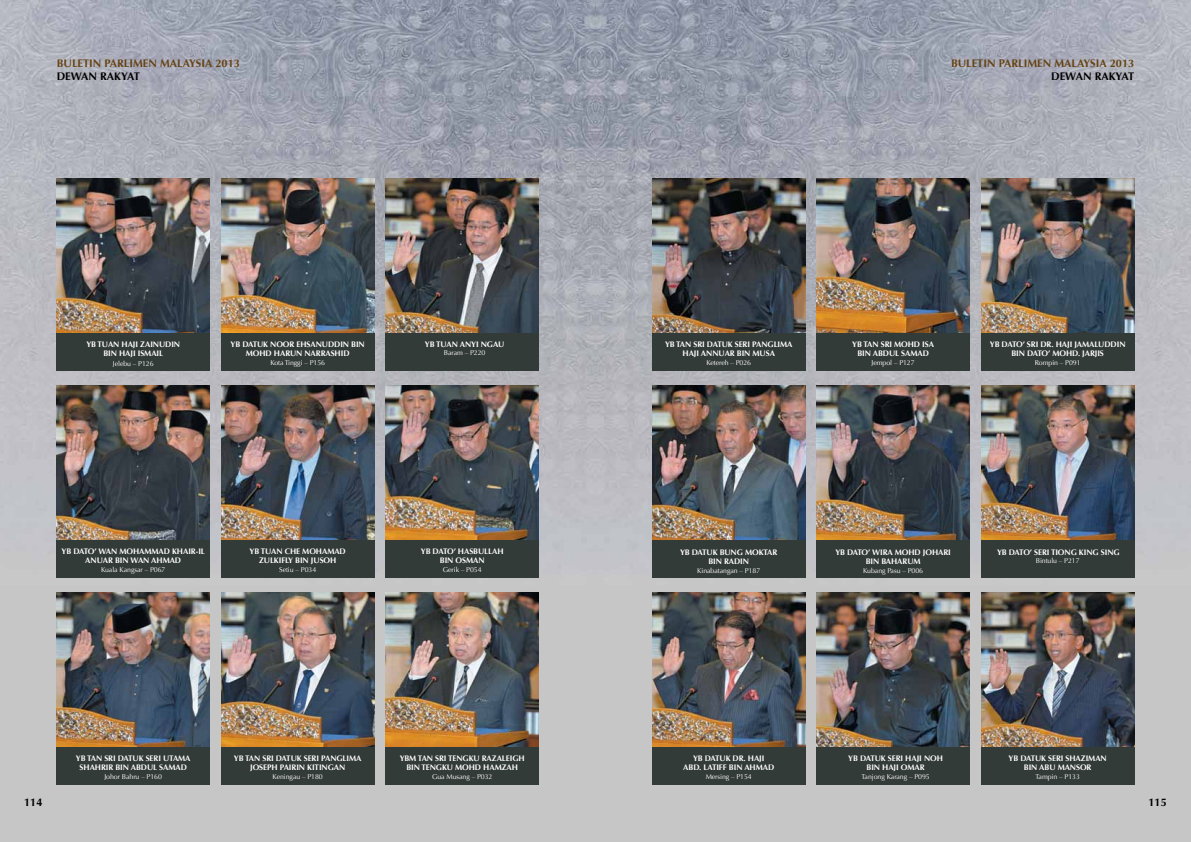
<style>
.page{position:relative;width:1191px;height:842px;background:#fff}
.page>*{position:absolute;margin:0;border:0;box-sizing:border-box;transform-origin:0 0}
.t1{font:700 11px "Optima";color:#664313}
.t2{font:700 11px "Optima";color:#000}
.t3{font:700 8px/9.6px "Optima";letter-spacing:-.01em;color:#fff;text-align:center}
.t4{font:7px "Optima";letter-spacing:-.01em;color:#fff}
</style>
<div class="page">
<img style="left:0;top:0;width:595px;height:842px">
<svg style="left:595px;top:0;width:596px;height:842px;background:#b0b2ba"></svg>
<div style="left:57px;top:179px;width:153px;height:192px;background:#333b38"></div>
<div style="left:652px;top:179px;width:153px;height:192px;background:#333b38"></div>
<div style="left:57px;top:592px;width:153px;height:193px;background:#333b38"></div>
<div style="left:652px;top:746px;width:153px;height:39px;background:#333b38"></div>
<div style="left:221px;top:333px;width:153px;height:38px;background:#333b38"></div>
<div style="left:816px;top:179px;width:153px;height:192px;background:#333b38"></div>
<div style="left:386px;top:179px;width:153px;height:192px;background:#333b38"></div>
<div style="left:981px;top:179px;width:153px;height:192px;background:#333b38"></div>
<div style="left:221px;top:386px;width:153px;height:192px;background:#333b38"></div>
<div style="left:816px;top:386px;width:153px;height:192px;background:#333b38"></div>
<div style="left:221px;top:746px;width:153px;height:39px;background:#333b38"></div>
<div style="left:816px;top:592px;width:153px;height:193px;background:#333b38"></div>
<div style="left:57px;top:539px;width:153px;height:39px;background:#333b38"></div>
<div style="left:652px;top:386px;width:153px;height:192px;background:#333b38"></div>
<div style="left:386px;top:386px;width:153px;height:192px;background:#333b38"></div>
<div style="left:981px;top:386px;width:153px;height:192px;background:#333b38"></div>
<div style="left:386px;top:592px;width:153px;height:193px;background:#333b38"></div>
<div style="left:981px;top:592px;width:153px;height:193px;background:#333b38"></div>
<img style="left:57px;top:179px;width:153px;height:154px">
<img style="left:652px;top:179px;width:153px;height:154px">
<img style="left:57px;top:592px;width:153px;height:154px">
<img style="left:652px;top:592px;width:153px;height:154px">
<img style="left:221px;top:179px;width:153px;height:154px">
<img style="left:816px;top:179px;width:153px;height:154px">
<img style="left:386px;top:179px;width:153px;height:154px">
<img style="left:981px;top:179px;width:153px;height:154px">
<img style="left:221px;top:386px;width:153px;height:153px">
<img style="left:816px;top:386px;width:153px;height:153px">
<img style="left:221px;top:592px;width:153px;height:154px">
<img style="left:816px;top:592px;width:153px;height:154px">
<img style="left:57px;top:386px;width:153px;height:153px">
<img style="left:652px;top:386px;width:153px;height:153px">
<img style="left:386px;top:386px;width:153px;height:153px">
<img style="left:981px;top:386px;width:153px;height:153px">
<img style="left:386px;top:592px;width:153px;height:154px">
<img style="left:981px;top:592px;width:153px;height:154px">
<h1 class="t1" style="left:57px;top:57px;width:185px">BULETIN PARLIMEN MALAYSIA 2013</h1>
<h1 class="t2" style="left:57px;top:70px;width:85px">DEWAN RAKYAT</h1>
<h1 class="t1" style="left:951px;top:57px;width:185px">BULETIN PARLIMEN MALAYSIA 2013</h1>
<h1 class="t2" style="left:1051px;top:70px;width:85px">DEWAN RAKYAT</h1>
<p class="t3" style="left:86px;top:339px;width:95px">YB TUAN HAJI ZAINUDIN<br>BIN HAJI ISMAIL</p>
<p class="t4" style="left:113px;top:359px;width:42px">Jelebu – P126</p>
<p class="t3" style="left:231px;top:339px;width:136px">YB DATUK NOOR EHSANUDDIN BIN<br>MOHD HARUN NARRASHID</p>
<p class="t4" style="left:270px;top:358px;width:56px">Kota Tinggi – P156</p>
<p class="t3" style="left:425px;top:339px;width:81px">YB TUAN ANYI NGAU</p>
<p class="t4" style="left:444px;top:349px;width:43px">Baram – P220</p>
<p class="t3" style="left:990px;top:339px;width:137px">YB DATO’ SRI DR. HAJI JAMALUDDIN<br>BIN DATO’ MOHD. JARJIS</p>
<p class="t4" style="left:1034px;top:358px;width:47px">Rompin – P091</p>
<p class="t3" style="left:665px;top:339px;width:129px">YB TAN SRI DATUK SERI PANGLIMA<br>HAJI ANNUAR BIN MUSA</p>
<p class="t4" style="left:706px;top:358px;width:46px">Ketereh – P026</p>
<p class="t3" style="left:852px;top:339px;width:83px">YB TAN SRI MOHD ISA<br>BIN ABDUL SAMAD</p>
<p class="t4" style="left:871px;top:358px;width:45px">Jempol – P127</p>
<p class="t3" style="left:62px;top:546px;width:145px">YB DATO’ WAN MOHAMMAD KHAIR-IL<br>ANUAR BIN WAN AHMAD</p>
<p class="t4" style="left:101px;top:565px;width:66px">Kuala Kangsar – P067</p>
<p class="t3" style="left:250px;top:546px;width:98px">YB TUAN CHE MOHAMAD<br>ZULKIFLY BIN JUSOH</p>
<p class="t4" style="left:279px;top:565px;width:38px">Setiu – P034</p>
<p class="t3" style="left:421px;top:546px;width:84px">YB DATO’ HASBULLAH<br>BIN OSMAN</p>
<p class="t4" style="left:443px;top:565px;width:40px">Gerik – P054</p>
<p class="t3" style="left:76px;top:753px;width:116px">YB TAN SRI DATUK SERI UTAMA<br>SHAHRIR BIN ABDUL SAMAD</p>
<p class="t4" style="left:104px;top:772px;width:59px">Johor Bahru – P160</p>
<p class="t3" style="left:234px;top:753px;width:129px">YB TAN SRI DATUK SERI PANGLIMA<br>JOSEPH PAIRIN KITINGAN</p>
<p class="t4" style="left:273px;top:772px;width:52px">Keningau – P180</p>
<p class="t3" style="left:400px;top:753px;width:126px">YBM TAN SRI TENGKU RAZALEIGH<br>BIN TENGKU MOHD HAMZAH</p>
<p class="t4" style="left:432px;top:772px;width:62px">Gua Musang – P032</p>
<p class="t3" style="left:680px;top:547px;width:99px">YB DATUK BUNG MOKTAR<br>BIN RADIN</p>
<p class="t4" style="left:697px;top:566px;width:64px">Kinabatangan – P187</p>
<p class="t3" style="left:835px;top:547px;width:117px">YB DATO’ WIRA MOHD JOHARI<br>BIN BAHARUM</p>
<p class="t4" style="left:863px;top:566px;width:61px">Kubang Pasu – P006</p>
<p class="t3" style="left:997px;top:547px;width:124px">YB DATO’ SERI TIONG KING SING</p>
<p class="t4" style="left:1035px;top:556px;width:45px">Bintulu – P217</p>
<p class="t3" style="left:683px;top:753px;width:92px">YB DATUK DR. HAJI<br>ABD. LATIFF BIN AHMAD</p>
<p class="t4" style="left:705px;top:772px;width:48px">Mersing – P154</p>
<p class="t3" style="left:848px;top:753px;width:96px">YB DATUK SERI HAJI NOH<br>BIN HAJI OMAR</p>
<p class="t4" style="left:861px;top:772px;width:70px">Tanjong Karang – P095</p>
<p class="t3" style="left:1008px;top:753px;width:100px">YB DATUK SERI SHAZIMAN<br>BIN ABU MANSOR</p>
<p class="t4" style="left:1035px;top:772px;width:46px">Tampin – P133</p>
<h1 class="t2" style="left:24px;top:795px;width:20px">114</h1>
<h1 class="t2" style="left:1148px;top:795px;width:20px">115</h1>
</div>
